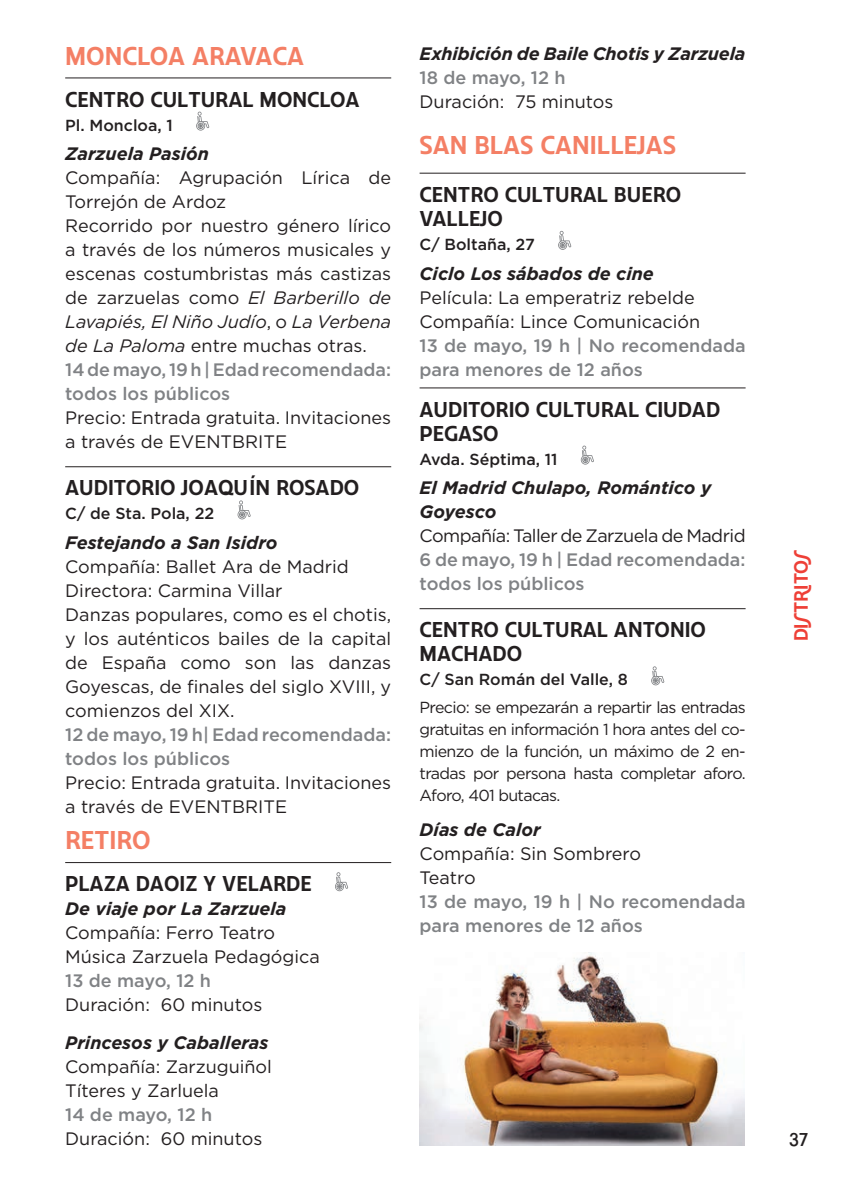
<style>
.page{position:relative;width:842px;height:1191px;background:#fff}
.page>*{position:absolute;margin:0;border:0;box-sizing:border-box;transform-origin:0 0}
.t1{font:700 24px "Madrid Sketch 03";color:#f47f65}
.t2{font:700 20px/24px "Madrid Sketch 03";color:#231f20}
.t3{font:18px/24px "Gotham HTF";color:#231f20}
.t4{font:500 18px/24px "Gotham HTF";color:#808285}
.t5{font:italic 700 18px/24px "Gotham HTF";color:#231f20}
.t6{font:18px "Gotham HTF";letter-spacing:-.03em;color:#231f20}
.t7{font:700 18px "Madrid Sketch 03";color:#ee4037}
.t8{font:18px "Ferpal";color:#231f20}
.t9{font:16px/22px "Gotham HTF";letter-spacing:-.04em;color:#231f20;text-align:justify}
.t10{font:500 16px "Gotham HTF";color:#231f20}
.s1{font-style:italic}
.s2{font-weight:500;color:#808285}
</style>
<div class="page">
<hr style="left:65px;top:78px;width:326px;height:1px;background:#231f20">
<hr style="left:65px;top:466px;width:326px;height:1px;background:#231f20">
<hr style="left:65px;top:862px;width:326px;height:1px;background:#231f20">
<svg style="left:196px;top:112px;width:13px;height:19px"></svg>
<svg style="left:238px;top:500px;width:13px;height:19px"></svg>
<svg style="left:335px;top:872px;width:13px;height:19px"></svg>
<hr style="left:420px;top:173px;width:326px;height:1px;background:#231f20">
<hr style="left:420px;top:387px;width:326px;height:1px;background:#231f20">
<hr style="left:420px;top:608px;width:326px;height:1px;background:#231f20">
<svg style="left:558px;top:231px;width:13px;height:19px"></svg>
<svg style="left:581px;top:445px;width:13px;height:19px"></svg>
<svg style="left:651px;top:666px;width:13px;height:19px"></svg>
<img style="left:420px;top:952px;width:324px;height:193px">
<h1 class="t1" style="left:65px;top:42px;width:240px">MONCLOA ARAVACA</h1>
<p class="t2" style="left:65px;top:88px;width:296px">CENTRO CULTURAL MONCLOA</p>
<p class="t10" style="left:65px;top:116px;width:109px">Pl. Moncloa, 1</p>
<p class="t5" style="left:65px;top:142px;width:145px">Zarzuela Pasión</p>
<p class="t3" style="left:65px;top:166px;width:327px">Compañía: Agrupación Lírica de<br>Torrejón de Ardoz<br>Recorrido por nuestro género lírico a través de los números musicales y escenas costumbristas más castizas de zarzuelas como <span class="s1">El Barberillo de<br>Lavapiés, El Niño Judío</span>, o <span class="s1">La Verbena de La Paloma</span> entre muchas otras.<br><span class="s2">14 de mayo, 19 h | Edad recomendada: todos los públicos</span></p>
<p class="t3" style="left:65px;top:406px;width:328px">Precio: Entrada gratuita. Invitaciones a través de EVENTBRITE</p>
<p class="t2" style="left:65px;top:476px;width:296px">AUDITORIO JOAQU<sup>´</sup>IN ROSADO</p>
<p class="t10" style="left:65px;top:504px;width:151px">C/ de Sta. Pola, 22</p>
<p class="t5" style="left:65px;top:530px;width:214px">Festejando a San Isidro</p>
<p class="t3" style="left:65px;top:554px;width:328px">Compañía: Ballet Ara de Madrid<br>Directora: Carmina Villar<br>Danzas populares, como es el chotis, y los auténticos bailes de la capital de España como son las danzas<br>Goyescas, de finales del siglo XVIII, y comienzos del XIX.</p>
<p class="t4" style="left:65px;top:722px;width:327px">12 de mayo, 19 h| Edad recomendada: todos los públicos</p>
<p class="t3" style="left:65px;top:770px;width:328px">Precio: Entrada gratuita. Invitaciones a través de EVENTBRITE</p>
<h1 class="t1" style="left:65px;top:826px;width:87px">RETIRO</h1>
<p class="t2" style="left:65px;top:872px;width:248px">PLAZA DAOIZ Y VELARDE</p>
<p class="t5" style="left:65px;top:896px;width:223px">De viaje por La Zarzuela</p>
<p class="t3" style="left:65px;top:920px;width:256px">Compañía: Ferro Teatro<br>Música Zarzuela Pedagógica</p>
<p class="t4" style="left:65px;top:968px;width:147px">13 de mayo, 12 h</p>
<p class="t3" style="left:65px;top:992px;width:199px">Duración: 60 minutos</p>
<p class="t5" style="left:65px;top:1030px;width:205px">Princesos y Caballeras</p>
<p class="t3" style="left:65px;top:1054px;width:208px">Compañía: Zarzuguiñol<br>Títeres y Zarluela</p>
<p class="t4" style="left:65px;top:1102px;width:149px">14 de mayo, 12 h</p>
<p class="t3" style="left:65px;top:1126px;width:199px">Duración: 60 minutos</p>
<p class="t5" style="left:420px;top:41px;width:327px">Exhibición de Baile Chotis y Zarzuela</p>
<p class="t4" style="left:420px;top:65px;width:148px">18 de mayo, 12 h</p>
<p class="t3" style="left:420px;top:89px;width:195px">Duración: 75 minutos</p>
<h1 class="t1" style="left:420px;top:131px;width:258px">SAN BLAS CANILLEJAS</h1>
<p class="t2" style="left:420px;top:183px;width:263px">CENTRO CULTURAL BUERO<br>VALLEJO</p>
<p class="t10" style="left:420px;top:235px;width:117px">C/ Boltaña, 27</p>
<p class="t5" style="left:420px;top:261px;width:236px">Ciclo Los sábados de cine</p>
<p class="t3" style="left:420px;top:285px;width:282px">Película: La emperatriz rebelde<br>Compañía: Lince Comunicación</p>
<p class="t4" style="left:420px;top:333px;width:328px">13 de mayo, 19 h | No recomendada para menores de 12 años</p>
<p class="t2" style="left:420px;top:398px;width:302px">AUDITORIO CULTURAL CIUDAD<br>PEGASO</p>
<p class="t10" style="left:420px;top:450px;width:140px">Avda. Séptima, 11</p>
<p class="t5" style="left:420px;top:476px;width:293px">El Madrid Chulapo, Romántico y<br>Goyesco</p>
<p class="t6" style="left:420px;top:526px;width:328px">Compañía: Taller de Zarzuela de Madrid</p>
<p class="t4" style="left:420px;top:547px;width:327px">6 de mayo, 19 h | Edad recomendada: todos los públicos</p>
<p class="t2" style="left:420px;top:618px;width:288px">CENTRO CULTURAL ANTONIO<br>MACHADO</p>
<p class="t10" style="left:420px;top:670px;width:210px">C/ San Román del Valle, 8</p>
<p class="t9" style="left:420px;top:696px;width:328px">Precio: se empezarán a repartir las entradas gratuitas en información 1 hora antes del co&shy;mienzo de la función, un máximo de 2 en&shy;tradas por persona hasta completar aforo.<br>Aforo, 401 butacas.</p>
<p class="t5" style="left:420px;top:818px;width:123px">Días de Calor</p>
<p class="t3" style="left:420px;top:841px;width:223px">Compañía: Sin Sombrero<br>Teatro</p>
<p class="t4" style="left:420px;top:889px;width:328px">13 de mayo, 19 h | No recomendada para menores de 12 años</p>
<p class="t7" style="left:791px;top:641px;width:98px;rotate:-90deg">DISTRITOS</p>
<p class="t8" style="left:789px;top:1128px;width:20px">37</p>
</div>
